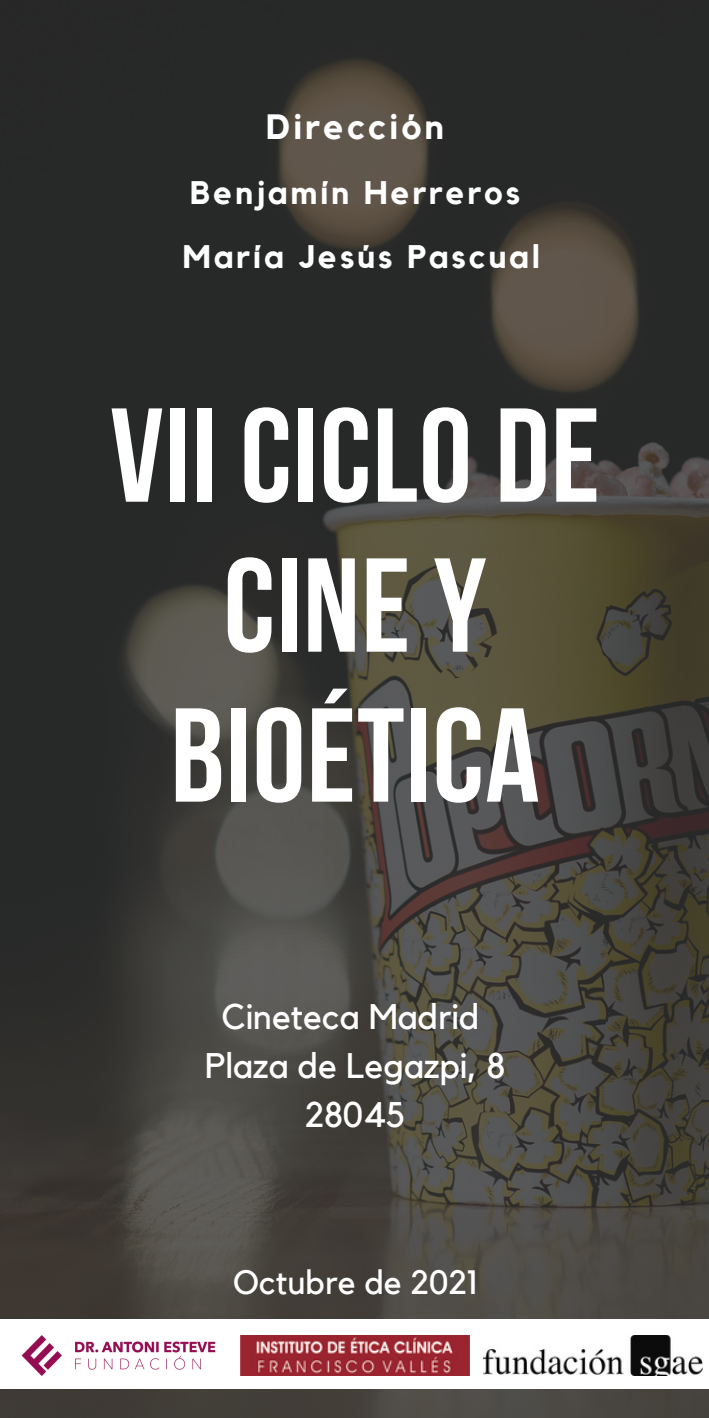
<style>
.page{position:relative;width:709px;height:1418px;background:#fff}
.page>*{position:absolute;margin:0;border:0;box-sizing:border-box;transform-origin:0 0}
.t1{font:700 133.25px/150px "Bebas Neue";letter-spacing:.01em;color:#fff;text-align:center}
.t2{font:35.5px/48.8px "Kollektif";color:#fff;text-align:center}
.t3{font:700 35px "Kollektif";letter-spacing:.09em;color:#fff}
.t4{font:33.75px "Kollektif";color:#fff}
.t5{font:700 32.5px "Kollektif";letter-spacing:.09em;color:#fff}
</style>
<div class="page">
<img style="left:0;top:0;width:709px;height:1417px">
<div style="left:0;top:1319px;width:709px;height:69px;background:#fff"></div>
<img style="left:240px;top:1335px;width:229px;height:40px">
<img style="left:483px;top:1335px;width:220px;height:40px">
<img style="left:21px;top:1335px;width:195px;height:41px">
<p class="t3" style="left:266px;top:110px;width:179px">Dirección</p>
<p class="t5" style="left:190px;top:178px;width:331px">Benjamín Herreros</p>
<p class="t5" style="left:183px;top:242px;width:358px">María Jesús Pascual</p>
<p class="t1" style="left:110px;top:393px;width:491px">VII CICLO DE<br>CINE Y<br>BIOÉTICA</p>
<p class="t2" style="left:221px;top:994px;width:260px">Cineteca Madrid</p>
<p class="t2" style="left:205px;top:1042px;width:302px">Plaza de Legazpi, 8<br>28045</p>
<p class="t4" style="left:233px;top:1266px;width:246px">Octubre de 2021</p>
</div>
